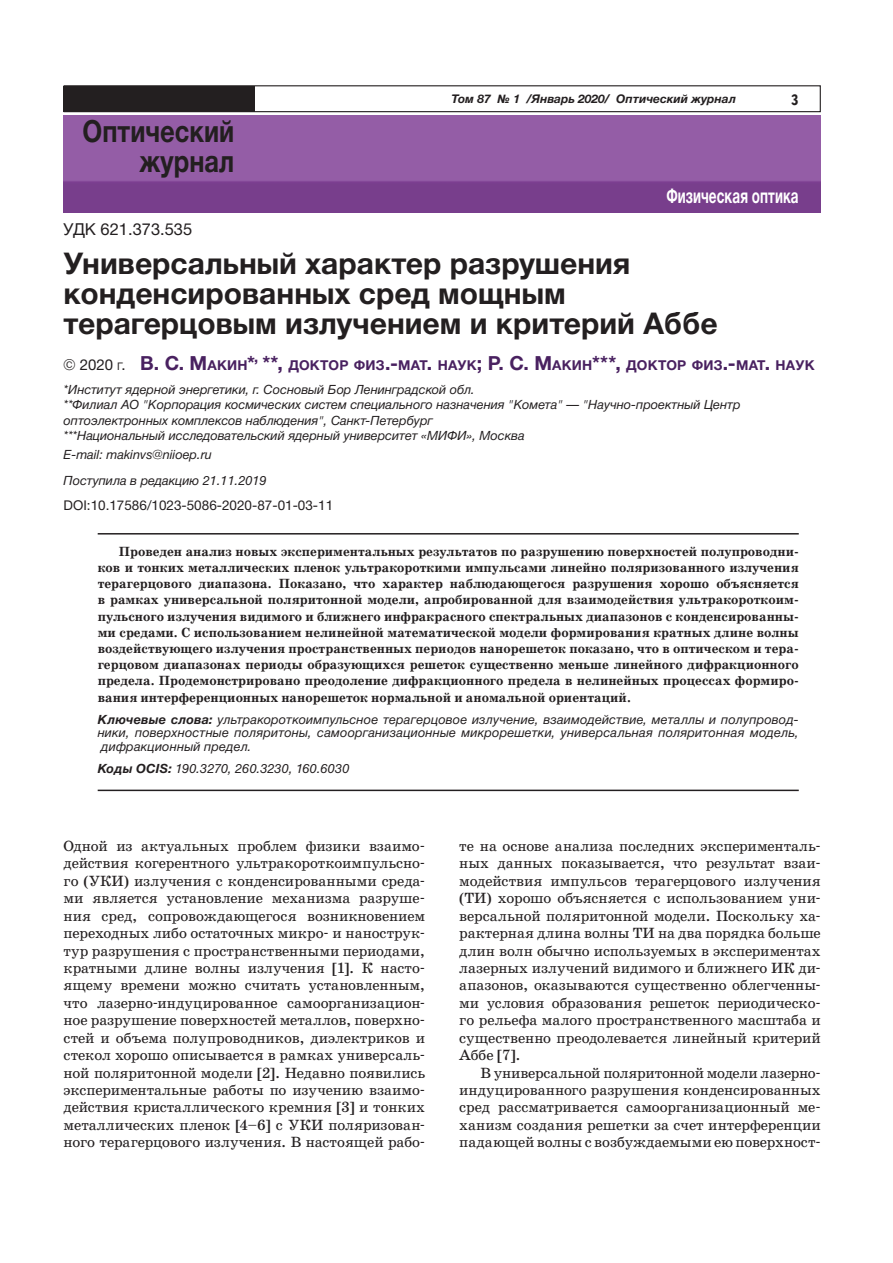
<style>
.page{position:relative;width:893px;height:1263px;background:#fff}
.page>*{position:absolute;margin:0;border:0;box-sizing:border-box;transform-origin:0 0}
.t1{font:700 30.6px/30.6px "Helvetica Neue Cyr";color:#231f20;text-align:right;scale:.83 1}
.t2{font:700 30px/30px "Helvetica Neue Cyr";color:#231f20}
.t3{font:700 20.25px "Helvetica Neue Cyr";letter-spacing:.005em;color:#fff;scale:.67 1}
.t4{font:16.5px "Helvetica Neue Cyr";color:#231f20}
.t5{font:15px/17.4px "School Book C";color:#231f20;text-align:justify}
.t6{font:700 15px "Text Book C";color:#231f20;scale:.9 1}
.t7{font:700 13.65px "Helvetica Neue Cyr";letter-spacing:.015em;color:#492160}
.t8{font:700 13.5px/16.2px "School Book C";color:#231f20;text-align:justify}
.t9{font:13.5px "Helvetica Neue Cyr";color:#231f20}
.t10{font:italic 12.75px/15.3px "Helvetica Neue Cyr";color:#231f20}
.t11{font:italic 700 12px "Helvetica Neue Cyr";color:#231f20}
.s1{font-weight:400;font-size:15px;color:#231f20}
.s2{font-weight:400;font-size:10.5px;color:#231f20}
.s3{font-size:19.5px}
.s4{font-weight:700}
</style>
<div class="page">
<div style="left:64px;top:85px;width:756px;height:27px;border:1px solid #231f20"></div>
<img style="left:64px;top:116px;width:756px;height:97px">
<div style="left:64px;top:86px;width:191px;height:26px;background:#231f20"></div>
<hr style="left:98px;top:533px;width:700px;height:2px;background:#231f20">
<hr style="left:98px;top:790px;width:700px;height:1px;background:#231f20">
<h1 class="t1" style="left:83px;top:116px;width:184px">Оптический журнал</h1>
<p class="t11" style="left:451px;top:92px;width:286px">Том 87 № 1 /Январь 2020/ Оптический журнал</p>
<p class="t6" style="left:791px;top:91px;width:9px">3</p>
<h3 class="t3" style="left:666px;top:185px;width:199px">Физическая оптика</h3>
<p class="t4" style="left:64px;top:220px;width:130px">УДК 621.373.535</p>
<h2 class="t2" style="left:64px;top:248px;width:655px">Универсальный характер разрушения конденсированных сред мощным терагерцовым излучением и критерий Аббе</h2>
<p class="t7" style="left:64px;top:358px;width:752px"><span class="s1">© 2020</span> <span class="s2">Г</span><span class="s1">.</span> <span class="s3">В. С. М</span>АКИН<span class="s3">*</span><sup>,</sup> <span class="s3">**,</span> ДОКТОР ФИЗ<span class="s3">.-</span>МАТ<span class="s3">.</span> НАУК<span class="s3">; Р. С. М</span>АКИН<span class="s3">***,</span> ДОКТОР ФИЗ<span class="s3">.-</span>МАТ<span class="s3">.</span> НАУК</p>
<p class="t10" style="left:64px;top:382px;width:678px">*Институт ядерной энергетики, г. Сосновый Бор Ленинградской обл.<br>**Филиал АО "Корпорация космических систем специального назначения "Комета" — "Научно-проектный Центр оптоэлектронных комплексов наблюдения", Санкт-Петербург<br>***Национальный исследовательский ядерный университет «МИФИ», Москва</p>
<p class="t10" style="left:64px;top:442px;width:204px;line-height:25.3px">E-mail: makinvs@niioep.ru<br>Поступила в редакцию 21.11.2019</p>
<p class="t9" style="left:64px;top:498px;width:271px">DOI:10.17586/1023-5086-2020-87-01-03-11</p>
<p class="t8" style="left:98px;top:543px;width:702px;text-indent:21px">Проведен анализ новых экспериментальных результатов по разрушению поверхностей полупроводни&shy;ков и тонких металлических пленок ультракороткими импульсами линейно поляризованного излучения терагерцового диапазона. Показано, что характер наблюдающегося разрушения хорошо объясняется в рамках универсальной поляритонной модели, апробированной для взаимодействия ультракороткоим&shy;пульсного излучения видимого и ближнего инфракрасного спектральных диапазонов с конденсированны&shy;ми средами. С использованием нелинейной математической модели формирования кратных длине волны воздействующего излучения пространственных периодов нанорешеток показано, что в оптическом и тера&shy;герцовом диапазонах периоды образующихся решеток существенно меньше линейного дифракционного предела. Продемонстрировано преодоление дифракционного предела в нелинейных процессах формиро&shy;вания интерференционных нанорешеток нормальной и аномальной ориентаций.</p>
<p class="t10" style="left:98px;top:712px;width:702px;line-height:13.5px;text-align:justify"><span class="s4">Ключевые слова:</span> ультракороткоимпульсное терагерцовое излучение, взаимодействие, металлы и полупровод&shy;ники, поверхностные поляритоны, самоорганизационные микрорешетки, универсальная поляритонная модель, дифракционный предел.</p>
<p class="t10" style="left:98px;top:761px;width:253px"><span class="s4">Коды OCIS:</span> 190.3270, 260.3230, 160.6030</p>
<p class="t5" style="left:64px;top:839px;width:363px">Одной из актуальных проблем физики взаимо&shy;действия когерентного ультракороткоимпульсно&shy;го (УКИ) излучения с конденсированными среда&shy;ми является установление механизма разруше&shy;ния сред, сопровождающегося возникновением переходных либо остаточных микро- и нанострук&shy;тур разрушения с пространственными периодами, кратными длине волны излучения [1]. К насто&shy;ящему времени можно считать установленным, что лазерно-индуцированное самоорганизацион&shy;ное разрушение поверхностей металлов, поверхно&shy;стей и объема полупроводников, диэлектриков и стекол хорошо описывается в рамках универсаль&shy;ной поляритонной модели [2]. Недавно появились экспериментальные работы по изучению взаимо&shy;действия кристаллического кремния [3] и тонких металлических пленок [4–6] с УКИ поляризован&shy;ного терагерцового излучения. В настоящей рабо-</p>
<p class="t5" style="left:459px;top:839px;width:363px">те на основе анализа последних эксперименталь&shy;ных данных показывается, что результат взаи&shy;модействия импульсов терагерцового излучения (ТИ) хорошо объясняется с использованием уни&shy;версальной поляритонной модели. Поскольку ха&shy;рактерная длина волны ТИ на два порядка больше длин волн обычно используемых в экспериментах лазерных излучений видимого и ближнего ИК ди&shy;апазонов, оказываются существенно облегченны&shy;ми условия образования решеток периодическо&shy;го рельефа малого пространственного масштаба и существенно преодолевается линейный критерий Аббе [7].</p>
<p class="t5" style="left:459px;top:1065px;width:363px;text-indent:21px">В универсальной поляритонной модели лазерно&shy;индуцированного разрушения конденсированных сред рассматривается самоорганизационный ме&shy;ханизм создания решетки за счет интерференции падающей волны с возбуждаемыми ею поверхност-</p>
</div>
